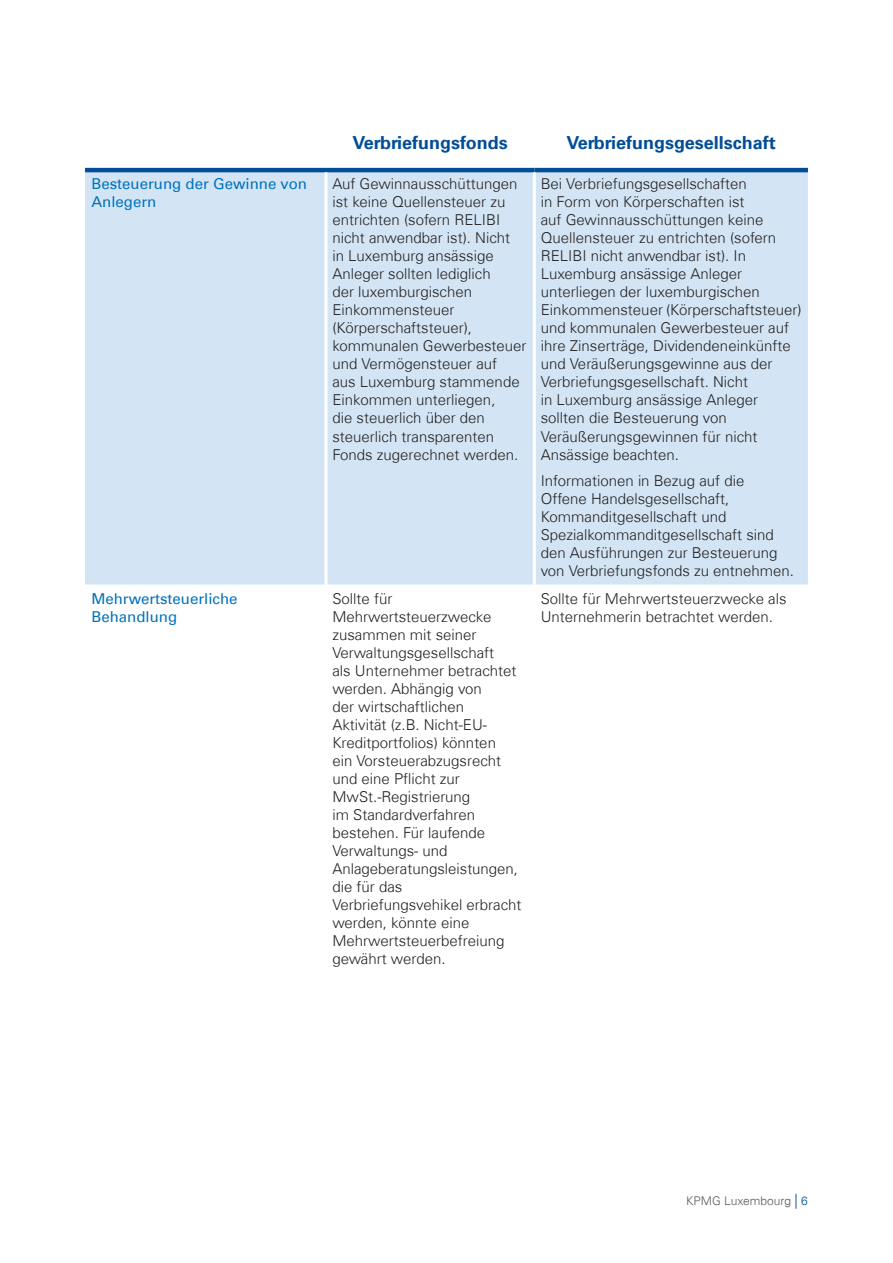
<style>
.page{position:relative;width:893px;height:1263px;background:#fff}
.page>*{position:absolute;margin:0;border:0;box-sizing:border-box;transform-origin:0 0}
.t1{font:700 18px "Universfor KPMG";color:#014d97}
.t2{font:300 15px/18px "Universfor KPMG";color:#231f20}
.t3{font:15px/18px "Universfor KPMG";color:#0072bc}
.t4{font:300 12px "Univers 45";color:#57585a}
.s1{font-size:15px;color:#014d97}
.s2{color:#014d97}
</style>
<div class="page">
<div style="left:85px;top:172px;width:723px;height:412px;background:#d3e5f5"></div>
<hr style="left:85px;top:168px;width:241px;height:4px;background:#014d97">
<hr style="left:326px;top:168px;width:208px;height:4px;background:#014d97">
<hr style="left:534px;top:168px;width:274px;height:4px;background:#014d97">
<hr style="left:324px;top:172px;width:3px;height:412px;background:#fff">
<hr style="left:533px;top:172px;width:3px;height:412px;background:#fff">
<p class="t1" style="left:352px;top:132px;width:157px">Verbriefungsfonds</p>
<p class="t1" style="left:566px;top:132px;width:211px">Verbriefungsgesellschaft</p>
<p class="t3" style="left:91px;top:175px;width:217px">Besteuerung der Gewinne von<br>Anlegern</p>
<p class="t2" style="left:332px;top:175px;width:196px">Auf Gewinnausschüttungen ist keine Quellensteuer zu entrichten (sofern RELIBI nicht anwendbar ist). Nicht<br>in Luxemburg ansässige<br>Anleger sollten lediglich<br>der luxemburgischen<br>Einkommensteuer (Körperschaftsteuer), kommunalen Gewerbesteuer und Vermögensteuer auf<br>aus Luxemburg stammende<br>Einkommen unterliegen,<br>die steuerlich über den steuerlich transparenten<br>Fonds zugerechnet werden.</p>
<p class="t2" style="left:541px;top:175px;width:262px">Bei Verbriefungsgesellschaften<br>in Form von Körperschaften ist<br>auf Gewinnausschüttungen keine Quellensteuer zu entrichten (sofern RELIBI nicht anwendbar ist). In Luxemburg ansässige Anleger unterliegen der luxemburgischen Einkommensteuer (Körperschaftsteuer) und kommunalen Gewerbesteuer auf ihre Zinserträge, Dividendeneinkünfte und Veräußerungsgewinne aus der Verbriefungsgesellschaft. Nicht<br>in Luxemburg ansässige Anleger sollten die Besteuerung von Veräußerungsgewinnen für nicht Ansässige beachten.</p>
<p class="t2" style="left:541px;top:472px;width:255px">Informationen in Bezug auf die Offene Handelsgesellschaft, Kommanditgesellschaft und Spezialkommanditgesellschaft sind den Ausführungen zur Besteuerung von Verbriefungsfonds zu entnehmen.</p>
<p class="t3" style="left:91px;top:590px;width:148px">Mehrwertsteuerliche<br>Behandlung</p>
<p class="t2" style="left:332px;top:589px;width:191px">Sollte für<br>Mehrwertsteuerzwecke zusammen mit seiner<br>Verwaltungsgesellschaft<br>als Unternehmer betrachtet werden. Abhängig von<br>der wirtschaftlichen<br>Aktivität (z.B. Nicht-EU-<br>Kreditportfolios) könnten<br>ein Vorsteuerabzugsrecht und eine Pflicht zur<br>MwSt.-Registrierung<br>im Standardverfahren bestehen. Für laufende<br>Verwaltungs- und<br>Anlageberatungsleistungen, die für das<br>Verbriefungsvehikel erbracht werden, könnte eine<br>Mehrwertsteuerbefreiung gewährt werden.</p>
<p class="t2" style="left:541px;top:589px;width:247px">Sollte für Mehrwertsteuerzwecke als<br>Unternehmerin betrachtet werden.</p>
<p class="t4" style="left:686px;top:1193px;width:123px">KPMG Luxembourg <span class="s1">|</span> <span class="s2">6</span></p>
</div>
